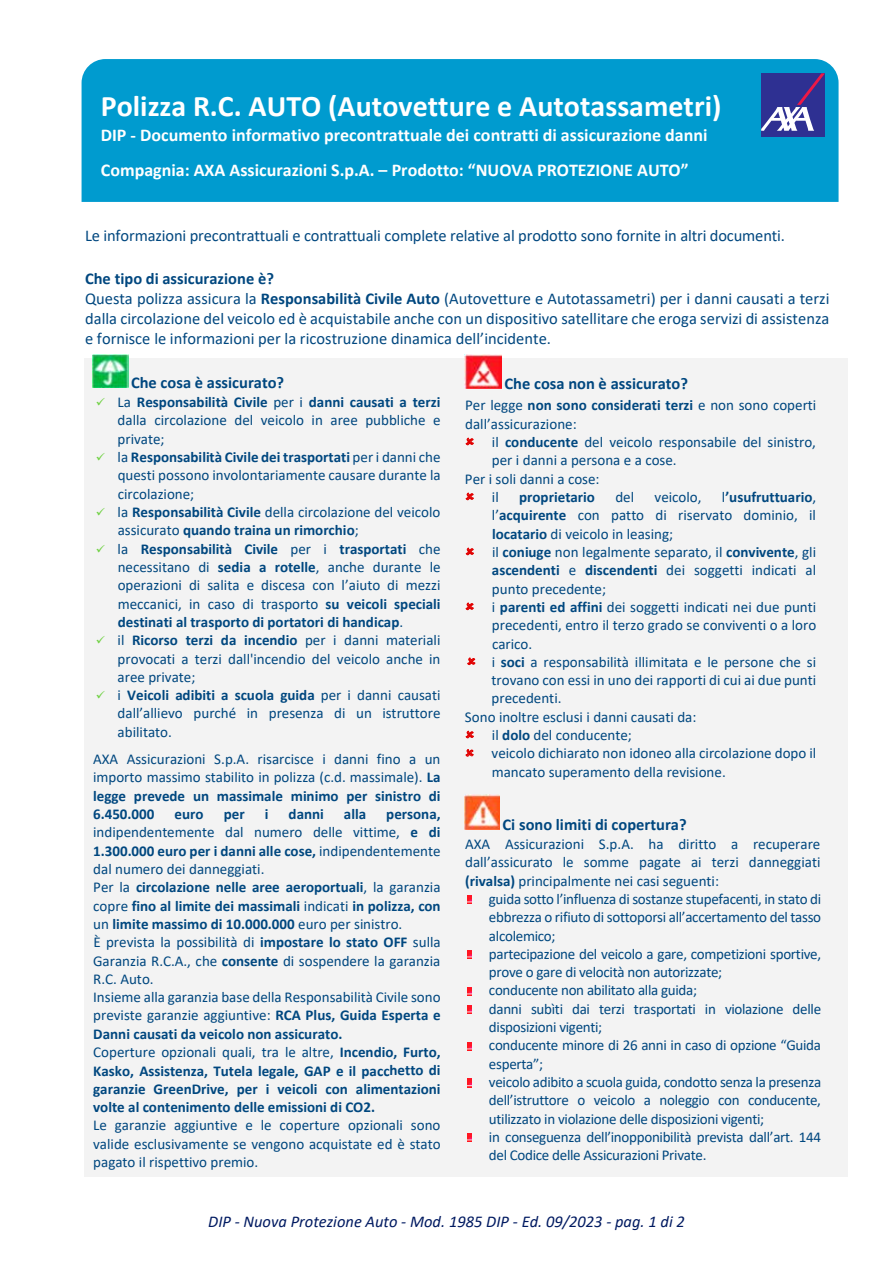
<style>
.page{position:relative;width:893px;height:1263px;background:#fff}
.page>*{position:absolute;margin:0;border:0;box-sizing:border-box;transform-origin:0 0}
.t1{font:700 30px "Calibri";color:#fff}
.t2{font:700 18px/34.3px "Calibri";color:#fff}
.t3{font:16.5px/20.1px "Calibri";color:#00477f}
.t4{font:700 16.5px "Calibri";color:#00477f}
.t5{font:italic 16.5px "Calibri";color:#001a61}
.t6{font:15px/18.3px "Calibri";color:#00477f;text-align:justify}
.t7{font:700 15px/18.3px "Calibri";color:#00477f}
.t8{font:15px/18.3px "Calibri";letter-spacing:-.02em;color:#00477f}
.s1{font-weight:700}
.s2{color:#6fd142}
.s3{font-weight:400}
</style>
<div class="page">
<div style="left:84px;top:358px;width:763px;height:818px;background:#f3f3f3"></div>
<svg style="left:468px;top:896px;width:4px;height:8px"></svg>
<svg style="left:468px;top:951px;width:4px;height:8px"></svg>
<svg style="left:468px;top:987px;width:4px;height:8px"></svg>
<svg style="left:468px;top:1006px;width:4px;height:8px"></svg>
<svg style="left:468px;top:1042px;width:4px;height:8px"></svg>
<svg style="left:468px;top:1079px;width:4px;height:8px"></svg>
<svg style="left:468px;top:1134px;width:4px;height:8px"></svg>
<img style="left:93px;top:354px;width:35px;height:34px">
<img style="left:465px;top:354px;width:37px;height:35px">
<img style="left:465px;top:794px;width:34px;height:36px">
<div style="left:82px;top:59px;width:756px;height:143px;background:#009bcf"></div>
<div style="left:761px;top:73px;width:64px;height:64px;background:#2e3092"></div>
<svg style="left:761px;top:73px;width:64px;height:58px"></svg>
<h1 class="t1" style="left:101px;top:85px;width:622px">Polizza R.C. AUTO (Autovetture e Autotassametri)</h1>
<p class="t2" style="left:101px;top:118px;width:608px">DIP ‐ Documento informativo precontrattuale dei contratti di assicurazione danni<br>Compagnia: AXA Assicurazioni S.p.A. – Prodotto: “NUOVA PROTEZIONE AUTO”</p>
<p class="t3" style="left:85px;top:225px;width:701px">Le informazioni precontrattuali e contrattuali complete relative al prodotto sono fornite in altri documenti.</p>
<p class="t3" style="left:85px;top:268px;width:746px"><span class="s1">Che tipo di assicurazione è?<br></span>Questa polizza assicura la <span class="s1">Responsabilità Civile Auto</span> (Autovetture e Autotassametri) per i danni causati a terzi dalla circolazione del veicolo ed è acquistabile anche con un dispositivo satellitare che eroga servizi di assistenza e fornisce le informazioni per la ricostruzione dinamica dell’incidente.</p>
<p class="t4" style="left:131px;top:371px;width:155px">Che cosa è assicurato?</p>
<p class="t6" style="left:118px;top:392px;width:324px;text-indent:-22px"><span class="s2">✓</span> La <span class="s1">Responsabilità Civile</span> per i <span class="s1">danni causati a terzi </span>dalla circolazione del veicolo in aree pubbliche e private;</p>
<p class="t6" style="left:118px;top:447px;width:324px;text-indent:-22px"><span class="s2">✓</span> la <span class="s1">Responsabilità Civile dei trasportati</span> per i danni che questi possono involontariamente causare durante la circolazione;</p>
<p class="t7" style="left:118px;top:503px;width:324px;text-indent:-22px"><span class="s2">✓</span> <span class="s3">la</span> Responsabilità Civile <span class="s3">della circolazione del veicolo assicurato</span> quando traina un rimorchio<span class="s3">;</span></p>
<p class="t6" style="left:118px;top:539px;width:324px;text-indent:-22px"><span class="s2">✓</span> la <span class="s1">Responsabilità Civile</span> per i <span class="s1">trasportati</span> che necessitano di <span class="s1">sedia a rotelle</span>, anche durante le operazioni di salita e discesa con l’aiuto di mezzi meccanici, in caso di trasporto <span class="s1">su veicoli speciali destinati al trasporto di portatori di handicap</span>.</p>
<p class="t6" style="left:118px;top:631px;width:324px;text-indent:-22px"><span class="s2">✓</span> il <span class="s1">Ricorso terzi da incendio</span> per i danni materiali provocati a terzi dall'incendio del veicolo anche in aree private;</p>
<p class="t6" style="left:118px;top:686px;width:324px;text-indent:-22px"><span class="s2">✓</span> i <span class="s1">Veicoli adibiti a scuola guida</span> per i danni causati dall’allievo purché in presenza di un istruttore abilitato.</p>
<p class="t6" style="left:93px;top:749px;width:349px">AXA Assicurazioni S.p.A. risarcisce i danni fino a un importo massimo stabilito in polizza (c.d. massimale). <span class="s1">La legge prevede un massimale minimo per sinistro di 6.450.000</span></p>
<p class="t4" style="left:505px;top:372px;width:185px">Che cosa non è assicurato?</p>
<p class="t6" style="left:465px;top:396px;width:353px">Per legge <span class="s1">non sono considerati terzi</span> e non sono coperti dall’assicurazione:</p>
<p class="t6" style="left:492px;top:432px;width:326px">il <span class="s1">conducente</span> del veicolo responsabile del sinistro,</p>
<p class="t6" style="left:492px;top:451px;width:186px">per i danni a persona e a cose.</p>
<p class="t6" style="left:465px;top:469px;width:136px">Per i soli danni a cose:</p>
<p class="t6" style="left:492px;top:487px;width:8px">il</p>
<p class="t7" style="left:519px;top:488px;width:77px">proprietario</p>
<p class="t6" style="left:615px;top:487px;width:20px">del</p>
<p class="t6" style="left:655px;top:487px;width:48px">veicolo,</p>
<p class="t7" style="left:722px;top:488px;width:96px"><span class="s3">l</span>’usufruttuario<span class="s3">,</span></p>
<p class="t6" style="left:492px;top:506px;width:326px">l’<span class="s1">acquirente</span> con patto di riservato dominio, il</p>
<p class="t6" style="left:492px;top:524px;width:183px"><span class="s1">locatario</span> di veicolo in leasing;</p>
<p class="t6" style="left:492px;top:542px;width:326px">il <span class="s1">coniuge</span> non legalmente separato, il <span class="s1">convivente</span>, gli</p>
<p class="t6" style="left:492px;top:561px;width:326px"><span class="s1">ascendenti</span> e <span class="s1">discendenti</span> dei soggetti indicati al</p>
<p class="t6" style="left:492px;top:579px;width:116px">punto precedente;</p>
<p class="t6" style="left:492px;top:597px;width:326px">i <span class="s1">parenti ed affini</span> dei soggetti indicati nei due punti</p>
<p class="t6" style="left:492px;top:616px;width:326px">precedenti, entro il terzo grado se conviventi o a loro</p>
<p class="t6" style="left:492px;top:634px;width:42px">carico.</p>
<p class="t6" style="left:492px;top:652px;width:326px">i <span class="s1">soci</span> a responsabilità illimitata e le persone che si</p>
<p class="t6" style="left:491px;top:671px;width:326px">trovano con essi in uno dei rapporti di cui ai due punti</p>
<p class="t6" style="left:492px;top:689px;width:71px">precedenti.</p>
<p class="t6" style="left:465px;top:707px;width:233px">Sono inoltre esclusi i danni causati da:</p>
<p class="t6" style="left:492px;top:725px;width:141px">il <span class="s1">dolo</span> del conducente;</p>
<p class="t6" style="left:492px;top:744px;width:326px">veicolo dichiarato non idoneo alla circolazione dopo il</p>
<p class="t6" style="left:492px;top:762px;width:236px">mancato superamento della revisione.</p>
<p class="t4" style="left:503px;top:813px;width:186px">Ci sono limiti di copertura?</p>
<p class="t6" style="left:465px;top:834px;width:357px">AXA Assicurazioni S.p.A. ha diritto a recuperare dall’assicurato le somme pagate ai terzi danneggiati <span class="s1">(rivalsa)</span> principalmente nei casi seguenti:</p>
<p class="t8" style="left:489px;top:889px;width:334px">guida sotto l’influenza di sostanze stupefacenti, in stato di ebbrezza o rifiuto di sottoporsi all’accertamento del tasso alcolemico;<br>partecipazione del veicolo a gare, competizioni sportive, prove o gare di velocità non autorizzate;<br>conducente non abilitato alla guida;<br>danni subìti dai terzi trasportati in violazione delle disposizioni vigenti;<br>conducente minore di 26 anni in caso di opzione “Guida esperta”;<br>veicolo adibito a scuola guida, condotto senza la presenza dell’istruttore o veicolo a noleggio con conducente, utilizzato in violazione delle disposizioni vigenti;<br>in conseguenza dell’inopponibilità prevista dall’art. 144 del Codice delle Assicurazioni Private.</p>
<p class="t7" style="left:175px;top:805px;width:30px">euro</p>
<p class="t7" style="left:224px;top:805px;width:22px">per</p>
<p class="t7" style="left:265px;top:805px;width:5px">i</p>
<p class="t7" style="left:289px;top:805px;width:37px">danni</p>
<p class="t7" style="left:344px;top:805px;width:24px">alla</p>
<p class="t7" style="left:93px;top:805px;width:349px;text-indent:293px">persona, <span class="s3">indipendentemente dal numero delle vittime,</span> e di 1.300.000 euro per i danni alle cose, <span class="s3">indipendentemente dal numero dei danneggiati.<br>Per la</span> circolazione nelle aree aeroportuali<span class="s3">, la garanzia copre</span> fino al limite dei massimali <span class="s3">indicati</span> in polizza, con <span class="s3">un</span> limite massimo di 10.000.000 <span class="s3">euro per sinistro.<br>È prevista la possibilità di</span> impostare lo stato OFF <span class="s3">sulla Garanzia R.C.A., che</span> consente <span class="s3">di sospendere la garanzia R.C. Auto.<br>Insieme alla garanzia base della Responsabilità Civile sono previste garanzie aggiuntive:</span> RCA Plus, Guida Esperta e Danni causati da veicolo non assicurato.<br><span class="s3">Coperture opzionali quali, tra le altre,</span> Incendio, Furto, Kasko, Assistenza, Tutela legale, GAP e il pacchetto di garanzie GreenDrive, per i veicoli con alimentazioni volte al contenimento delle emissioni di CO2.</p>
<p class="t6" style="left:93px;top:1116px;width:349px">Le garanzie aggiuntive e le coperture opzionali sono valide esclusivamente se vengono acquistate ed è stato pagato il rispettivo premio.</p>
<p class="t5" style="left:208px;top:1210px;width:478px">DIP ‐ Nuova Protezione Auto ‐ Mod. 1985 DIP ‐ Ed. 09/2023 ‐ pag. 1 di 2</p>
</div>
